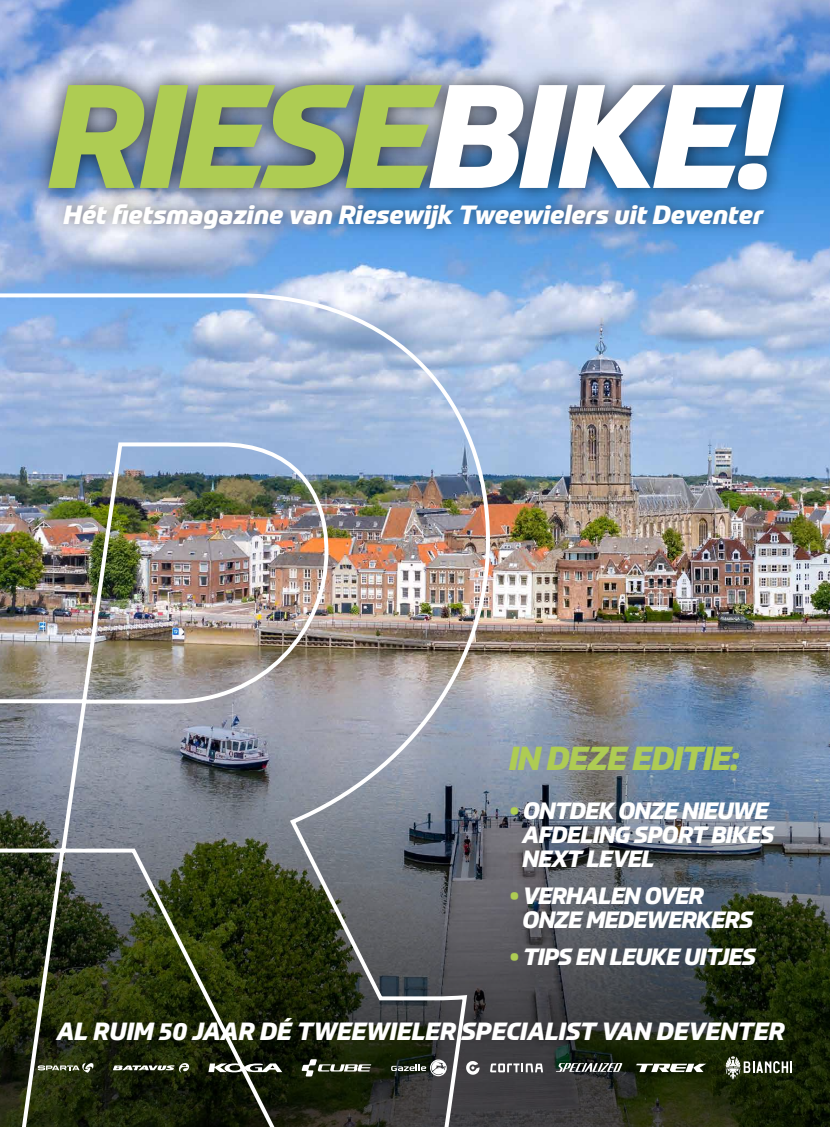
<style>
.page{position:relative;width:830px;height:1127px;background:#fff}
.page>*{position:absolute;margin:0;border:0;box-sizing:border-box;transform-origin:0 0}
.t1{font:italic 800 144.45px "Prometo";letter-spacing:-.025em;color:#aecc53}
.t2{font:italic 800 32.4px "Prometo";letter-spacing:-.025em;color:#aecc53}
.t3{font:italic 800 25.65px "Prometo";color:#fff}
.t4{font:italic 800 24.3px "Prometo";color:#fff}
.t5{font:italic 800 22.95px/24.3px "Prometo";letter-spacing:-.025em;color:#fff}
.s1{color:#fff}
.s2{color:#aecc53}
</style>
<div class="page">
<img style="left:0;top:0;width:829px;height:639px">
<img style="left:491px;top:639px;width:338px;height:488px">
<div style="left:30px;top:65px;width:772px;height:144px;background:#000;opacity:.75"></div>
<img style="left:0;top:291px;width:491px;height:836px">
<div style="left:50px;top:190px;width:726px;height:52px;background:#000;opacity:.53"></div>
<svg style="left:391px;top:1059px;width:55px;height:17px"></svg>
<svg style="left:490px;top:1063px;width:52px;height:9px"></svg>
<svg style="left:466px;top:1061px;width:13px;height:14px"></svg>
<svg style="left:38px;top:1063px;width:56px;height:9px"></svg>
<svg style="left:113px;top:1063px;width:76px;height:9px"></svg>
<svg style="left:208px;top:1062px;width:74px;height:12px"></svg>
<svg style="left:301px;top:1059px;width:70px;height:17px"></svg>
<svg style="left:636px;top:1063px;width:70px;height:9px"></svg>
<svg style="left:725px;top:1056px;width:66px;height:23px;background:#555d4b"></svg>
<svg style="left:555px;top:1063px;width:67px;height:9px"></svg>
<h1 class="t1" style="left:48px;top:45px;width:731px">RIESE<span class="s1">BIKE!</span></h1>
<p class="t3" style="left:63px;top:198px;width:700px">Hét fietsmagazine van Riesewijk Tweewielers uit Deventer</p>
<h2 class="t2" style="left:509px;top:738px;width:231px">IN DEZE EDITIE:</h2>
<p class="t5" style="left:522px;top:798px;width:253px;text-indent:-13px"><span class="s2">•</span> ONTDEK ONZE NIEUWE<br>AFDELING SPORT BIKES<br>NEXT LEVEL</p>
<p class="t5" style="left:522px;top:883px;width:232px;text-indent:-13px"><span class="s2">•</span> VERHALEN OVER<br>ONZE MEDEWERKERS</p>
<p class="t5" style="left:509px;top:944px;width:248px"><span class="s2">•</span> TIPS EN LEUKE UITJES</p>
<p class="t4" style="left:57px;top:1016px;width:729px">AL RUIM 50 JAAR DÉ TWEEWIELER SPECIALIST VAN DEVENTER</p>
</div>
